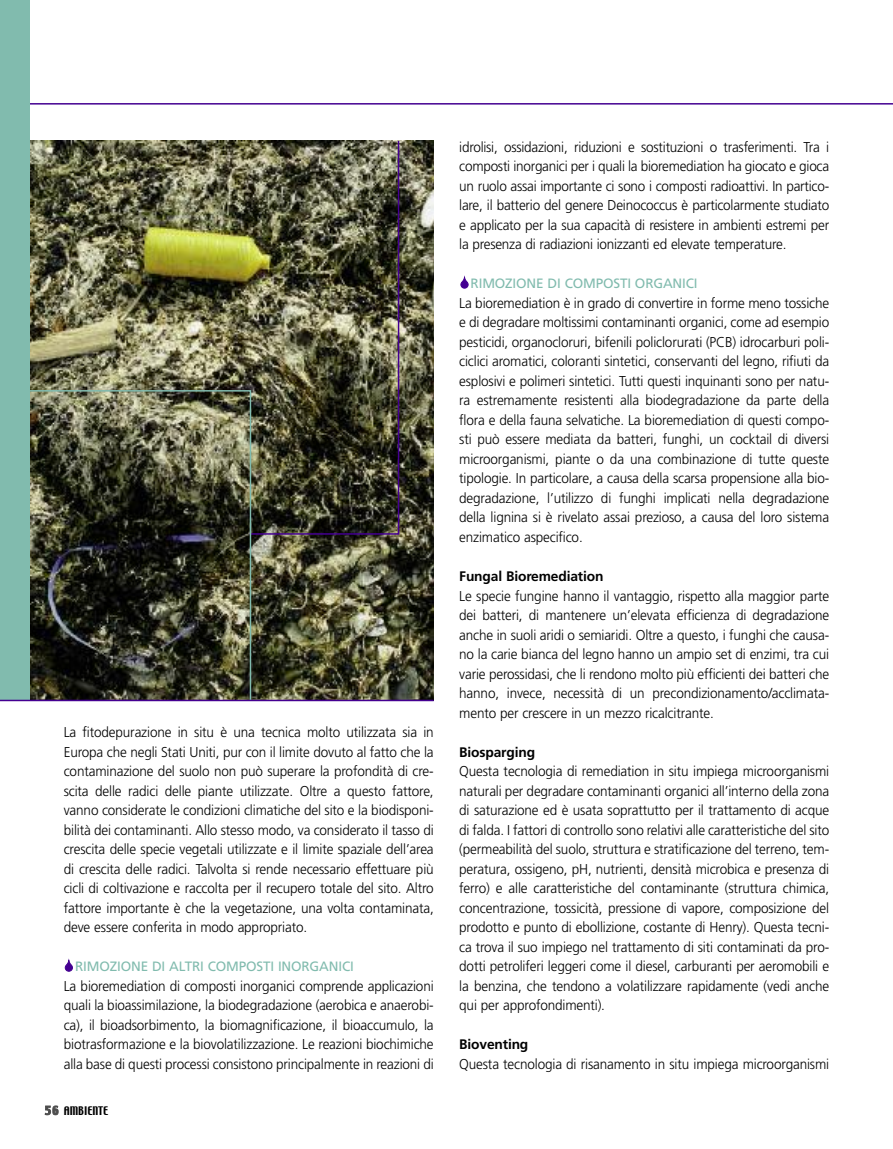
<style>
.page{position:relative;width:893px;height:1149px;background:#fff}
.page>*{position:absolute;margin:0;border:0;box-sizing:border-box;transform-origin:0 0}
.t1{font:300 14.25px/19.5px "Frutiger";letter-spacing:-.01em;color:#000;text-align:justify;scale:.95 1}
.t2{font:700 13.8px "Frutiger";letter-spacing:-.01em;color:#000}
.t3{font:13.5px "Frutiger";letter-spacing:-.01em;color:#81bbae}
.t4{font:10.5px "Techno";color:#000}
.s1{color:#440091}
.s2{color:#4d4d4d}
</style>
<div class="page">
<img style="left:30px;top:141px;width:404px;height:558px">
<hr style="left:0;top:103px;width:893px;height:1px;background:#440091">
<div style="left:0;top:0;width:30px;height:700px;background:#81bbae"></div>
<svg style="left:248px;top:140px;width:152px;height:395px;background:#53513d"></svg>
<svg style="left:30px;top:389px;width:222px;height:310px;background:#404131"></svg>
<hr style="left:0;top:699px;width:434px;height:2px;background:#440091">
<p class="t1" style="left:64px;top:723px;width:391px">La fitodepurazione in situ è una tecnica molto utilizzata sia in Europa che negli Stati Uniti, pur con il limite dovuto al fatto che la contaminazione del suolo non può superare la profondità di cre&shy;scita delle radici delle piante utilizzate. Oltre a questo fattore, vanno considerate le condizioni climatiche del sito e la biodisponi&shy;bilità dei contaminanti. Allo stesso modo, va considerato il tasso di crescita delle specie vegetali utilizzate e il limite spaziale dell’area di crescita delle radici. Talvolta si rende necessario effettuare più cicli di coltivazione e raccolta per il recupero totale del sito. Altro fattore importante è che la vegetazione, una volta contaminata, deve essere conferita in modo appropriato.</p>
<p class="t3" style="left:64px;top:960px;width:291px"><span class="s1">▲</span>RIMOZIONE DI ALTRI COMPOSTI INORGANICI</p>
<p class="t1" style="left:64px;top:976px;width:391px">La bioremediation di composti inorganici comprende applicazioni quali la bioassimilazione, la biodegradazione (aerobica e anaerobi&shy;ca), il bioadsorbimento, la biomagnificazione, il bioaccumulo, la biotrasformazione e la biovolatilizzazione. Le reazioni biochimiche alla base di questi processi consistono principalmente in reazioni di</p>
<p class="t4" style="left:45px;top:1103px;width:65px"><span class="s2">56</span> AMBIENTE</p>
<p class="t1" style="left:459px;top:138px;width:391px">idrolisi, ossidazioni, riduzioni e sostituzioni o trasferimenti. Tra i composti inorganici per i quali la bioremediation ha giocato e gioca un ruolo assai importante ci sono i composti radioattivi. In partico&shy;lare, il batterio del genere Deinococcus è particolarmente studiato e applicato per la sua capacità di resistere in ambienti estremi per la presenza di radiazioni ionizzanti ed elevate temperature.</p>
<p class="t3" style="left:460px;top:278px;width:240px"><span class="s1">▲</span>RIMOZIONE DI COMPOSTI ORGANICI</p>
<p class="t1" style="left:459px;top:294px;width:391px">La bioremediation è in grado di convertire in forme meno tossiche e di degradare moltissimi contaminanti organici, come ad esempio pesticidi, organocloruri, bifenili policlorurati (PCB) idrocarburi poli&shy;ciclici aromatici, coloranti sintetici, conservanti del legno, rifiuti da esplosivi e polimeri sintetici. Tutti questi inquinanti sono per natu&shy;ra estremamente resistenti alla biodegradazione da parte della flora e della fauna selvatiche. La bioremediation di questi compo&shy;sti può essere mediata da batteri, funghi, un cocktail di diversi microorganismi, piante o da una combinazione di tutte queste tipologie. In particolare, a causa della scarsa propensione alla bio&shy;degradazione, l’utilizzo di funghi implicati nella degradazione della lignina si è rivelato assai prezioso, a causa del loro sistema enzimatico aspecifico.</p>
<p class="t2" style="left:459px;top:570px;width:146px">Fungal Bioremediation</p>
<p class="t1" style="left:459px;top:586px;width:391px">Le specie fungine hanno il vantaggio, rispetto alla maggior parte dei batteri, di mantenere un’elevata efficienza di degradazione anche in suoli aridi o semiaridi. Oltre a questo, i funghi che causa&shy;no la carie bianca del legno hanno un ampio set di enzimi, tra cui varie perossidasi, che li rendono molto più efficienti dei batteri che hanno, invece, necessità di un precondizionamento/acclimata&shy;mento per crescere in un mezzo ricalcitrante.</p>
<p class="t2" style="left:459px;top:746px;width:77px">Biosparging</p>
<p class="t1" style="left:459px;top:762px;width:391px">Questa tecnologia di remediation in situ impiega microorganismi naturali per degradare contaminanti organici all’interno della zona di saturazione ed è usata soprattutto per il trattamento di acque di falda. I fattori di controllo sono relativi alle caratteristiche del sito (permeabilità del suolo, struttura e stratificazione del terreno, tem&shy;peratura, ossigeno, pH, nutrienti, densità microbica e presenza di ferro) e alle caratteristiche del contaminante (struttura chimica, concentrazione, tossicità, pressione di vapore, composizione del prodotto e punto di ebollizione, costante di Henry). Questa tecni&shy;ca trova il suo impiego nel trattamento di siti contaminati da pro&shy;dotti petroliferi leggeri come il diesel, carburanti per aeromobili e la benzina, che tendono a volatilizzare rapidamente (vedi anche qui per approfondimenti).</p>
<p class="t2" style="left:459px;top:1038px;width:71px">Bioventing</p>
<p class="t1" style="left:459px;top:1054px;width:391px">Questa tecnologia di risanamento in situ impiega microorganismi</p>
</div>
